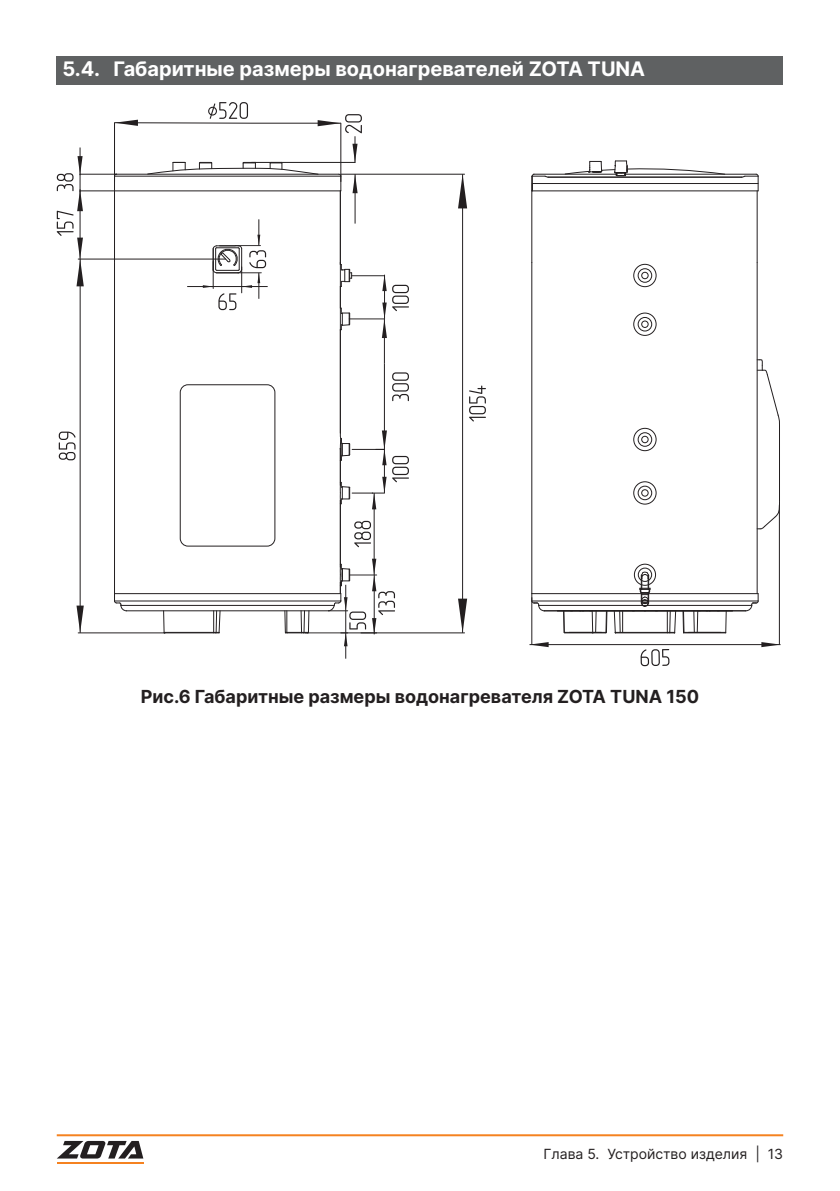
<style>
.page{position:relative;width:840px;height:1191px;background:#fff}
.page>*{position:absolute;margin:0;border:0;box-sizing:border-box;transform-origin:0 0}
.t1{font:700 20px "Inter";color:#fff}
.t2{font:700 18px "Inter";color:#231f20}
.t3{font:14px "Inter";color:#231f20}
</style>
<div class="page">
<hr style="left:57px;top:1134px;width:725px;height:2px;background:#f58220">
<svg style="left:57px;top:1141px;width:86px;height:17px"></svg>
<hr style="left:57px;top:1162px;width:86px;height:1px;background:#f58220">
<div style="left:57px;top:57px;width:725px;height:28px;background:#5f6162"></div>
<hr style="left:683px;top:632px;width:42px;height:1px;background:#231f20">
<hr style="left:615px;top:632px;width:59px;height:1px;background:#231f20">
<hr style="left:564px;top:632px;width:42px;height:1px;background:#231f20">
<hr style="left:543px;top:610px;width:202px;height:1px;background:#231f20">
<hr style="left:647px;top:605px;width:104px;height:1px;background:#231f20">
<hr style="left:538px;top:605px;width:108px;height:1px;background:#231f20">
<hr style="left:531px;top:600px;width:110px;height:1px;background:#231f20">
<hr style="left:648px;top:600px;width:109px;height:1px;background:#231f20">
<hr style="left:531px;top:593px;width:226px;height:1px;background:#231f20">
<hr style="left:531px;top:262px;width:1px;height:331px;background:#231f20">
<hr style="left:591px;top:611px;width:2px;height:21px;background:#231f20">
<hr style="left:594px;top:611px;width:2px;height:21px;background:#231f20">
<hr style="left:605px;top:611px;width:2px;height:21px;background:#231f20">
<hr style="left:682px;top:611px;width:2px;height:21px;background:#231f20">
<svg style="left:693px;top:611px;width:6px;height:21px"></svg>
<hr style="left:724px;top:611px;width:2px;height:22px;background:#231f20">
<hr style="left:756px;top:262px;width:1px;height:331px;background:#231f20">
<hr style="left:756px;top:191px;width:1px;height:71px;background:#231f20">
<hr style="left:531px;top:190px;width:226px;height:1px;background:#231f20">
<hr style="left:532px;top:183px;width:225px;height:1px;background:#231f20">
<hr style="left:547px;top:177px;width:194px;height:1px;background:#231f20">
<hr style="left:624px;top:174px;width:131px;height:1px;background:#231f20">
<hr style="left:533px;top:174px;width:83px;height:1px;background:#231f20">
<hr style="left:164px;top:632px;width:55px;height:1px;background:#231f20">
<hr style="left:126px;top:610px;width:202px;height:1px;background:#231f20">
<hr style="left:121px;top:605px;width:213px;height:1px;background:#231f20">
<hr style="left:114px;top:600px;width:226px;height:1px;background:#231f20">
<hr style="left:114px;top:593px;width:226px;height:1px;background:#231f20">
<hr style="left:114px;top:262px;width:1px;height:331px;background:#231f20">
<hr style="left:114px;top:191px;width:1px;height:71px;background:#231f20">
<hr style="left:284px;top:611px;width:2px;height:21px;background:#231f20">
<hr style="left:339px;top:500px;width:1px;height:67px;background:#231f20">
<hr style="left:339px;top:448px;width:1px;height:37px;background:#231f20">
<hr style="left:339px;top:191px;width:2px;height:95px;background:#231f20">
<hr style="left:114px;top:190px;width:226px;height:1px;background:#231f20">
<hr style="left:114px;top:176px;width:226px;height:1px;background:#231f20">
<hr style="left:116px;top:174px;width:222px;height:1px;background:#231f20">
<svg style="left:531px;top:593px;width:14px;height:19px"></svg>
<svg style="left:531px;top:173px;width:16px;height:18px"></svg>
<svg style="left:744px;top:593px;width:14px;height:19px"></svg>
<svg style="left:741px;top:173px;width:17px;height:18px"></svg>
<svg style="left:114px;top:593px;width:13px;height:19px"></svg>
<svg style="left:113px;top:173px;width:4px;height:18px"></svg>
<svg style="left:339px;top:482px;width:11px;height:22px"></svg>
<svg style="left:632px;top:571px;width:25px;height:36px"></svg>
<svg style="left:613px;top:611px;width:9px;height:22px"></svg>
<svg style="left:666px;top:611px;width:10px;height:22px"></svg>
<svg style="left:563px;top:611px;width:9px;height:23px"></svg>
<svg style="left:285px;top:611px;width:24px;height:23px"></svg>
<svg style="left:213px;top:610px;width:8px;height:24px"></svg>
<svg style="left:163px;top:611px;width:2px;height:21px"></svg>
<hr style="left:351px;top:275px;width:33px;height:1px;background:#231f20">
<hr style="left:349px;top:318px;width:35px;height:1px;background:#231f20">
<hr style="left:352px;top:449px;width:32px;height:1px;background:#231f20">
<hr style="left:352px;top:493px;width:32px;height:1px;background:#231f20">
<hr style="left:114px;top:123px;width:1px;height:58px;background:#231f20">
<hr style="left:114px;top:122px;width:137px;height:1px;background:#231f20">
<svg style="left:114px;top:120px;width:24px;height:6px"></svg>
<hr style="left:305px;top:632px;width:42px;height:1px;background:#231f20">
<hr style="left:78px;top:632px;width:87px;height:1px;background:#231f20">
<hr style="left:80px;top:259px;width:1px;height:374px;background:#231f20">
<svg style="left:76px;top:605px;width:8px;height:28px"></svg>
<hr style="left:80px;top:174px;width:37px;height:1px;background:#231f20">
<hr style="left:80px;top:190px;width:34px;height:1px;background:#231f20">
<hr style="left:78px;top:259px;width:147px;height:1px;background:#231f20">
<hr style="left:361px;top:632px;width:103px;height:1px;background:#231f20">
<hr style="left:340px;top:174px;width:124px;height:1px;background:#231f20">
<hr style="left:462px;top:174px;width:1px;height:459px;background:#231f20">
<svg style="left:458px;top:598px;width:9px;height:35px"></svg>
<svg style="left:458px;top:174px;width:9px;height:34px"></svg>
<hr style="left:354px;top:174px;width:1px;height:50px;background:#231f20">
<svg style="left:563px;top:160px;width:162px;height:16px"></svg>
<hr style="left:531px;top:191px;width:1px;height:71px;background:#231f20">
<svg style="left:392px;top:372px;width:16px;height:29px"></svg>
<svg style="left:354px;top:521px;width:17px;height:26px"></svg>
<svg style="left:469px;top:385px;width:16px;height:36px"></svg>
<svg style="left:339px;top:262px;width:13px;height:199px"></svg>
<div style="left:633px;top:312px;width:23px;height:24px;border:1px solid #231f20;border-radius:50%"></div>
<div style="left:637px;top:317px;width:14px;height:14px;border:1px solid #231f20;border-radius:50%"></div>
<div style="left:641px;top:320px;width:7px;height:8px;border:1px solid #231f20;border-radius:50%"></div>
<div style="left:633px;top:264px;width:23px;height:23px;border:1px solid #231f20;border-radius:50%"></div>
<div style="left:637px;top:268px;width:14px;height:15px;border:1px solid #231f20;border-radius:50%"></div>
<div style="left:641px;top:272px;width:7px;height:7px;border:1px solid #231f20;border-radius:50%"></div>
<div style="left:633px;top:428px;width:23px;height:23px;border:1px solid #231f20;border-radius:50%"></div>
<div style="left:637px;top:432px;width:14px;height:15px;border:1px solid #231f20;border-radius:50%"></div>
<div style="left:641px;top:436px;width:7px;height:7px;border:1px solid #231f20;border-radius:50%"></div>
<div style="left:633px;top:481px;width:23px;height:23px;border:1px solid #231f20;border-radius:50%"></div>
<div style="left:637px;top:486px;width:14px;height:14px;border:1px solid #231f20;border-radius:50%"></div>
<div style="left:641px;top:489px;width:7px;height:7px;border:1px solid #231f20;border-radius:50%"></div>
<div style="left:633px;top:563px;width:22px;height:23px;border:1px solid #231f20;border-radius:50%"></div>
<div style="left:637px;top:567px;width:14px;height:15px;border:1px solid #231f20;border-radius:50%"></div>
<svg style="left:187px;top:219px;width:80px;height:91px"></svg>
<hr style="left:384px;top:319px;width:1px;height:44px;background:#231f20">
<hr style="left:384px;top:363px;width:1px;height:86px;background:#231f20">
<hr style="left:211px;top:286px;width:33px;height:1px;background:#231f20">
<svg style="left:381px;top:275px;width:27px;height:63px"></svg>
<hr style="left:373px;top:493px;width:1px;height:82px;background:#231f20">
<svg style="left:327px;top:559px;width:68px;height:99px"></svg>
<svg style="left:372px;top:430px;width:36px;height:79px"></svg>
<svg style="left:57px;top:147px;width:27px;height:139px"></svg>
<svg style="left:146px;top:102px;width:216px;height:91px"></svg>
<div style="left:180px;top:384px;width:95px;height:162px;border:1px solid #231f20;border-radius:8px"></div>
<hr style="left:778px;top:425px;width:1px;height:77px;background:#231f20">
<svg style="left:756px;top:501px;width:24px;height:29px"></svg>
<svg style="left:756px;top:359px;width:24px;height:67px"></svg>
<hr style="left:531px;top:597px;width:1px;height:47px;background:#231f20">
<hr style="left:778px;top:505px;width:1px;height:139px;background:#231f20">
<hr style="left:529px;top:644px;width:251px;height:1px;background:#231f20">
<svg style="left:529px;top:642px;width:19px;height:5px"></svg>
<svg style="left:761px;top:642px;width:19px;height:5px"></svg>
<svg style="left:59px;top:431px;width:16px;height:29px"></svg>
<svg style="left:640px;top:649px;width:29px;height:17px"></svg>
<p class="t1" style="left:62px;top:54px;width:584px">5.4. Габаритные размеры водонагревателей ZOTA TUNA</p>
<p class="t2" style="left:141px;top:683px;width:559px">Рис.6 Габаритные размеры водонагревателя ZOTA TUNA 150</p>
<p class="t3" style="left:543px;top:1143px;width:241px">Глава 5. Устройство изделия | 13</p>
</div>
